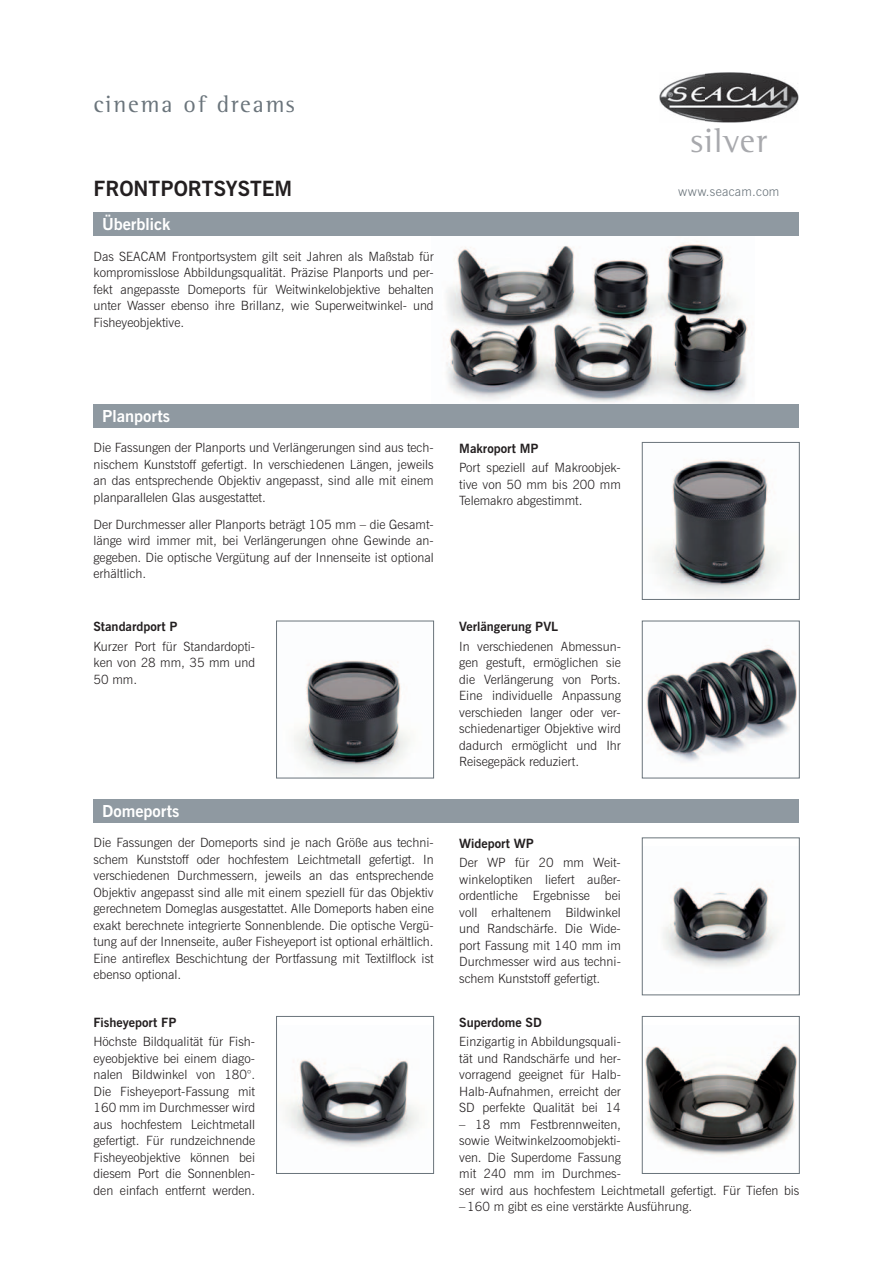
<style>
.page{position:relative;width:893px;height:1263px;background:#fff}
.page>*{position:absolute;margin:0;border:0;box-sizing:border-box;transform-origin:0 0}
.t1{font:34.35px "Rotis Semi Serif";letter-spacing:.04em;color:#a8a9ad}
.t2{font:24px "Rotis Semi Serif";letter-spacing:.08em;color:#6a747b}
.t3{font:700 21px "News Gothic BT";color:#231f20}
.t4{font:700 16.5px "News Gothic BT";color:#fff}
.t5{font:300 12.75px/16.5px "News Gothic BT";color:#231f20;text-align:justify}
.t6{font:700 12.75px "News Gothic BT";color:#231f20}
.t7{font:300 12.75px "News Gothic BT";letter-spacing:.02em;color:#6a747b}
</style>
<div class="page">
<img style="left:431px;top:212px;width:323px;height:216px">
<div style="left:94px;top:213px;width:705px;height:23px;background:#8f99a1"></div>
<img style="left:294px;top:660px;width:116px;height:116px">
<div style="left:276px;top:621px;width:158px;height:157px;border:1px solid #6a747b"></div>
<img style="left:646px;top:645px;width:151px;height:117px">
<img style="left:654px;top:460px;width:126px;height:137px">
<div style="left:642px;top:442px;width:157px;height:158px;border:1px solid #6a747b"></div>
<img style="left:286px;top:1059px;width:133px;height:88px">
<div style="left:276px;top:1016px;width:158px;height:158px;border:1px solid #6a747b"></div>
<img style="left:645px;top:1044px;width:152px;height:111px">
<div style="left:642px;top:1016px;width:157px;height:158px;border:1px solid #6a747b"></div>
<img style="left:663px;top:887px;width:114px;height:80px">
<div style="left:642px;top:838px;width:157px;height:157px;border:1px solid #6a747b"></div>
<img style="left:660px;top:72px;width:138px;height:51px">
<div style="left:94px;top:404px;width:705px;height:23px;background:#8f99a1"></div>
<div style="left:94px;top:799px;width:705px;height:24px;background:#8f99a1"></div>
<h2 class="t2" style="left:94px;top:95px;width:203px">cinema of dreams</h2>
<h3 class="t3" style="left:94px;top:180px;width:200px">FRONTPORTSYSTEM</h3>
<p class="t4" style="left:102px;top:218px;width:70px">Überblick</p>
<p class="t5" style="left:94px;top:249px;width:342px">Das SEACAM Frontportsystem gilt seit Jahren als Maßstab für kompromisslose Abbildungsqualität. Präzise Planports und per&shy;fekt angepasste Domeports für Weitwinkelobjektive behalten unter Wasser ebenso ihre Brillanz, wie Superweitwinkel- und Fisheyeobjektive.</p>
<h1 class="t1" style="left:690px;top:128px;width:78px">silver</h1>
<p class="t7" style="left:678px;top:186px;width:103px">www.seacam.com</p>
<p class="t4" style="left:102px;top:409px;width:70px">Planports</p>
<p class="t5" style="left:94px;top:440px;width:342px">Die Fassungen der Planports und Verlängerungen sind aus tech&shy;nischem Kunststoff gefertigt. In verschiedenen Längen, jeweils an das entsprechende Objektiv angepasst, sind alle mit einem planparallelen Glas ausgestattet.</p>
<p class="t5" style="left:94px;top:517px;width:342px">Der Durchmesser aller Planports beträgt 105 mm – die Gesamt&shy;länge wird immer mit, bei Verlängerungen ohne Gewinde an&shy;gegeben. Die optische Vergütung auf der Innenseite ist optional erhältlich.</p>
<p class="t6" style="left:94px;top:622px;width:86px">Standardport P</p>
<p class="t5" style="left:94px;top:639px;width:163px">Kurzer Port für Standardopti&shy;ken von 28 mm, 35 mm und 50 mm.</p>
<p class="t4" style="left:102px;top:805px;width:79px">Domeports</p>
<p class="t5" style="left:94px;top:836px;width:342px">Die Fassungen der Domeports sind je nach Größe aus techni&shy;schem Kunststoff oder hochfestem Leichtmetall gefertigt. In verschiedenen Durchmessern, jeweils an das entsprechende Objektiv angepasst sind alle mit einem speziell für das Objektiv gerechnetem Domeglas ausgestattet. Alle Domeports haben eine exakt berechnete integrierte Sonnenblende. Die optische Vergü&shy;tung auf der Innenseite, außer Fisheyeport ist optional erhältlich.<br>Eine antireflex Beschichtung der Portfassung mit Textilflock ist ebenso optional.</p>
<p class="t6" style="left:94px;top:1017px;width:84px">Fisheyeport FP</p>
<p class="t5" style="left:94px;top:1034px;width:163px">Höchste Bildqualität für Fish&shy;eyeobjektive bei einem diago&shy;nalen Bildwinkel von 180°.<br>Die Fisheyeport-Fassung mit 160 mm im Durchmesser wird aus hochfestem Leichtmetall gefertigt. Für rundzeichnende Fisheyeobjektive können bei diesem Port die Sonnenblen&shy;den einfach entfernt werden.</p>
<p class="t6" style="left:459px;top:443px;width:81px">Makroport MP</p>
<p class="t5" style="left:459px;top:460px;width:163px">Port speziell auf Makroobjek&shy;tive von 50 mm bis 200 mm Telemakro abgestimmt.</p>
<p class="t6" style="left:459px;top:622px;width:100px">Verlängerung PVL</p>
<p class="t5" style="left:459px;top:639px;width:163px">In verschiedenen Abmessun&shy;gen gestuft, ermöglichen sie die Verlängerung von Ports.<br>Eine individuelle Anpassung verschieden langer oder ver&shy;schiedenartiger Objektive wird dadurch ermöglicht und Ihr Reisegepäck reduziert.</p>
<p class="t6" style="left:459px;top:839px;width:76px">Wideport WP</p>
<p class="t5" style="left:459px;top:856px;width:163px">Der WP für 20 mm Weit&shy;winkeloptiken liefert außer&shy;ordentliche Ergebnisse bei voll erhaltenem Bildwinkel und Randschärfe. Die Wide&shy;port Fassung mit 140 mm im Durchmesser wird aus techni&shy;schem Kunststoff gefertigt.</p>
<p class="t6" style="left:459px;top:1017px;width:84px">Superdome SD</p>
<p class="t5" style="left:459px;top:1034px;width:163px">Einzigartig in Abbildungsquali&shy;tät und Randschärfe und her&shy;vorragend geeignet für Halb-Halb-Aufnahmen, erreicht der SD perfekte Qualität bei 14</p>
<p class="t5" style="left:459px;top:1117px;width:342px;text-align:left">– 18 mm Festbrennweiten,<br>sowie Weitwinkelzoomobjekti-<br>ven. Die Superdome Fassung<br>mit 240 mm im Durchmes-<br>ser wird aus hochfestem Leichtmetall gefertigt. Für Tiefen bis</p>
<p class="t5" style="left:459px;top:1199px;width:235px">– 160 m gibt es eine verstärkte Ausführung.</p>
</div>
